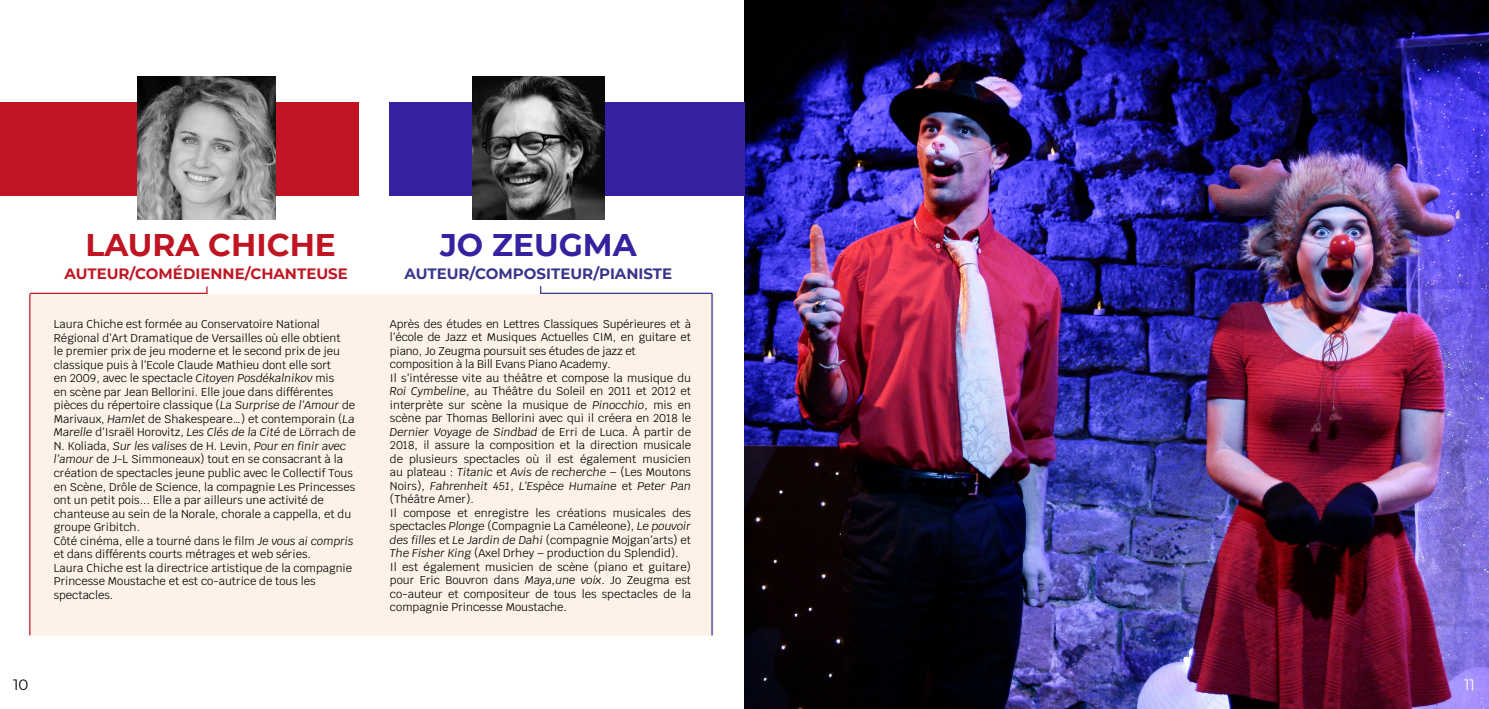
<style>
.page{position:relative;width:1489px;height:709px;background:#fff}
.page>*{position:absolute;margin:0;border:0;box-sizing:border-box;transform-origin:0 0}
.t1{font:700 31.25px "Montserrat";color:#bf1523}
.t2{font:700 31.25px "Montserrat";color:#3721a0}
.t3{font:700 15px "Montserrat";color:#c01723}
.t4{font:700 15px "Montserrat";color:#39358b}
.t5{font:15px "Montserrat";color:#fff}
.t6{font:15px "Montserrat";color:#000}
.t7{font:11.25px/13.5px "Krub";color:#000}
.s1{font-style:italic}
.s2{color:#000}
</style>
<div class="page">
<img style="left:744px;top:0;width:744px;height:709px">
<div style="left:31px;top:294px;width:682px;height:341px;background:#fdf2e7"></div>
<div style="left:0;top:102px;width:358px;height:94px;background:#c01523"></div>
<div style="left:389px;top:102px;width:355px;height:94px;background:#3721a0"></div>
<img style="left:137px;top:76px;width:138px;height:144px">
<img style="left:472px;top:76px;width:132px;height:144px">
<hr style="left:30px;top:293px;width:177px;height:1px;background:#bf1523">
<hr style="left:540px;top:293px;width:172px;height:1px;background:#39358b">
<hr style="left:711px;top:293px;width:1px;height:342px;background:#39358b">
<hr style="left:29px;top:293px;width:1px;height:342px;background:#bf1523">
<h1 class="t1" style="left:85px;top:222px;width:252px">LAURA CHICHE</h1>
<h1 class="t2" style="left:440px;top:222px;width:198px">JO ZEUGMA</h1>
<h2 class="t3" style="left:64px;top:263px;width:285px">AUTEUR/COMÉDIENNE/CHANTEUSE</h2>
<h2 class="t4" style="left:404px;top:262px;width:269px">AUTEUR/COMPOSITEUR/PIANISTE</h2>
<p class="t7" style="left:390px;top:317px;width:302px">Après des études en Lettres Classiques Supérieures et à l’école de Jazz et Musiques Actuelles CIM, en guitare et piano, Jo Zeugma poursuit ses études de jazz et composition à la Bill Evans Piano Academy.<br>Il s’intéresse vite au théâtre et compose la musique du <span class="s1">Roi Cymbeline</span>, au Théâtre du Soleil en 2011 et 2012 et interprète sur scène la musique de <span class="s1">Pinocchio</span>, mis en scène par Thomas Bellorini avec qui il créera en 2018 le <span class="s1">Dernier Voyage de Sindbad</span> de Erri de Luca. À partir de 2018, il assure la composition et la direction musicale de plusieurs spectacles où il est également musicien au plateau : <span class="s1">Titanic</span> et <span class="s1">Avis de recherche</span> – (Les Moutons Noirs), <span class="s1">Fahrenheit 451</span>, <span class="s1">L’Espèce Humaine</span> et <span class="s1">Peter Pan </span>(Théâtre Amer).<br>Il compose et enregistre les créations musicales des spectacles <span class="s1">Plonge</span> (Compagnie La Caméleone), <span class="s1">Le pouvoir des filles</span> et <span class="s1">Le Jardin de Dahi</span> (compagnie Mojgan’arts) et <span class="s1">The Fisher King</span> (Axel Drhey – production du Splendid).<br>Il est également musicien de scène (piano et guitare) pour Eric Bouvron dans <span class="s1">Maya,une voix</span>. Jo Zeugma est co-auteur et compositeur de tous les spectacles de la compagnie Princesse Moustache.</p>
<p class="t7" style="left:54px;top:318px;width:303px">Laura Chiche est formée au Conservatoire National Régional d’Art Dramatique de Versailles où elle obtient<br>le premier prix de jeu moderne et le second prix de jeu classique puis à l’Ecole Claude Mathieu dont elle sort<br>en 2009, avec le spectacle <span class="s1">Citoyen Posdékalnikov</span> mis<br>en scène par Jean Bellorini. Elle joue dans différentes pièces du répertoire classique (<span class="s1">La Surprise de l’Amour</span> de Marivaux, <span class="s1">Hamlet</span> de Shakespeare…) et contemporain (<span class="s1">La Marelle</span> d’Israël Horovitz, <span class="s1">Les Clés de la Cité</span> de Lörrach de N. Koliada, <span class="s1">Sur les valises</span> de H. Levin, <span class="s1">Pour en finir avec l’amour</span> de J-L Simmoneaux) tout en se consacrant à la création de spectacles jeune public avec le Collectif Tous en Scène, Drôle de Science, la compagnie Les Princesses ont un petit pois... Elle a par ailleurs une activité de chanteuse au sein de la Norale, chorale a cappella, et du groupe Gribitch.<br>Côté cinéma, elle a tourné dans le film <span class="s1">Je vous ai compris </span>et dans différents courts métrages et web séries.<br>Laura Chiche est la directrice artistique de la compagnie Princesse Moustache et est co-autrice de tous les spectacles.</p>
<h2 class="t6" style="left:13px;top:674px;width:17px">10</h2>
<h2 class="t5" style="left:1463px;top:674px;width:12px"><span class="s2">9</span>1 1</h2>
</div>
